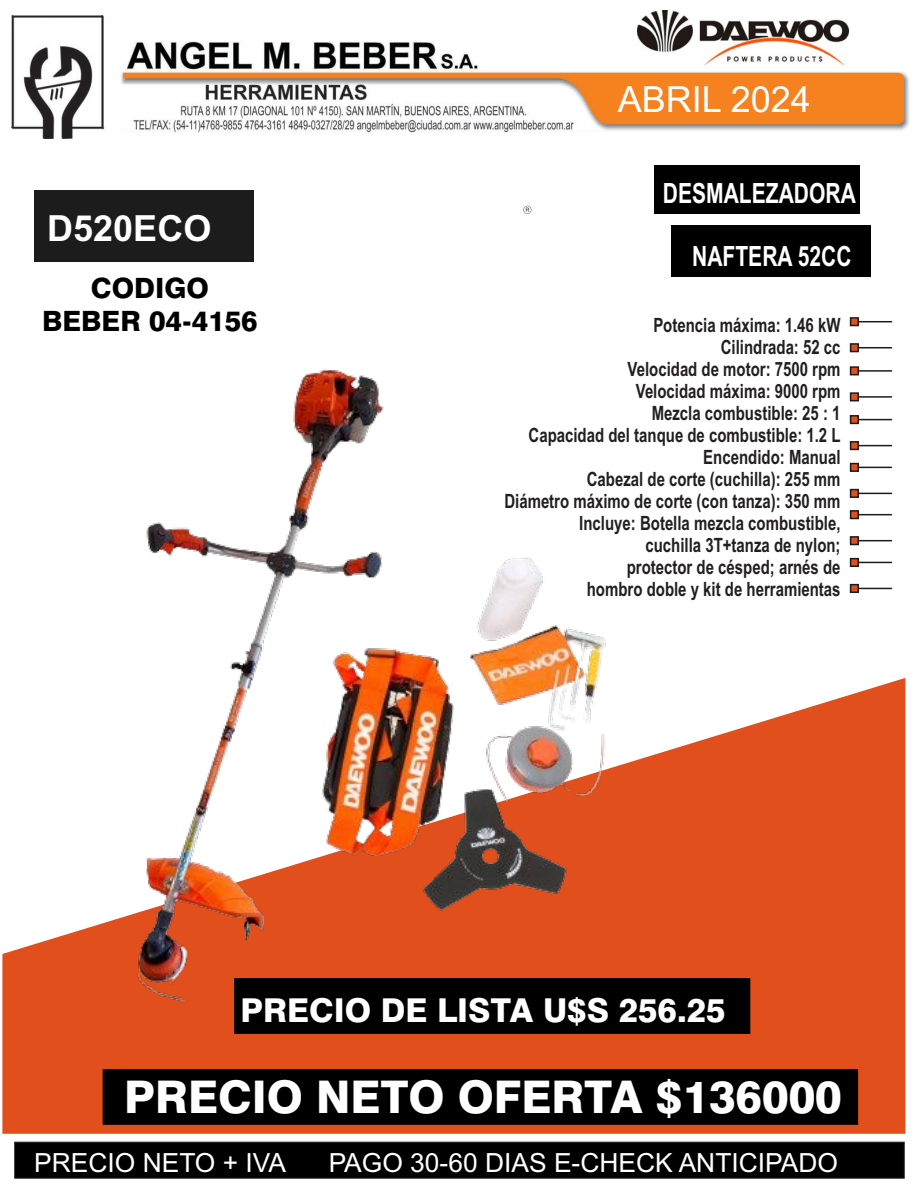
<style>
.page{position:relative;width:918px;height:1188px;background:#fff}
.page>*{position:absolute;margin:0;border:0;box-sizing:border-box;transform-origin:0 0}
.t1{font:800 45px "Swiss 721 BT";color:#fff}
.t2{font:36px "Arial";color:#fff}
.t3{font:700 36px "Arial";color:#fff}
.t4{font:800 32.85px "Swiss 721 BT";color:#fff}
.t5{font:700 27.9px "Arial";color:#fff;scale:.76 1}
.t6{font:800 27.9px/33.6px "Swiss 721 BT";color:#000;text-align:center}
.t7{font:26.4px "Arial";color:#fff}
.t8{font:700 19.65px/22px "Arial";color:#231f20;text-align:right;scale:.76 1}
</style>
<div class="page">
<svg style="left:2px;top:678px;width:903px;height:456px;background:#e25d2e"></svg>
<svg style="left:523px;top:206px;width:8px;height:8px"></svg>
<hr style="left:858px;top:588px;width:34px;height:1px;background:#1c1c1c">
<div style="left:850px;top:584px;width:9px;height:9px;background:#e04f1c;border:2px solid #1c1c1c"></div>
<hr style="left:858px;top:562px;width:34px;height:1px;background:#1c1c1c">
<div style="left:850px;top:558px;width:9px;height:9px;background:#e04f1c;border:2px solid #1c1c1c"></div>
<hr style="left:858px;top:540px;width:34px;height:1px;background:#1c1c1c">
<div style="left:850px;top:536px;width:9px;height:9px;background:#e04f1c;border:2px solid #1c1c1c"></div>
<hr style="left:858px;top:514px;width:34px;height:1px;background:#1c1c1c">
<div style="left:850px;top:510px;width:9px;height:9px;background:#e04f1c;border:2px solid #1c1c1c"></div>
<hr style="left:858px;top:493px;width:34px;height:1px;background:#1c1c1c">
<div style="left:850px;top:489px;width:9px;height:9px;background:#e04f1c;border:2px solid #1c1c1c"></div>
<hr style="left:858px;top:467px;width:34px;height:1px;background:#1c1c1c">
<div style="left:850px;top:463px;width:9px;height:9px;background:#e04f1c;border:2px solid #1c1c1c"></div>
<hr style="left:858px;top:445px;width:34px;height:1px;background:#1c1c1c">
<div style="left:850px;top:441px;width:9px;height:9px;background:#e04f1c;border:2px solid #1c1c1c"></div>
<hr style="left:858px;top:419px;width:34px;height:1px;background:#1c1c1c">
<div style="left:850px;top:415px;width:9px;height:9px;background:#e04f1c;border:2px solid #1c1c1c"></div>
<hr style="left:858px;top:396px;width:34px;height:2px;background:#1c1c1c">
<div style="left:850px;top:392px;width:9px;height:9px;background:#e04f1c;border:2px solid #1c1c1c"></div>
<hr style="left:858px;top:370px;width:34px;height:2px;background:#1c1c1c">
<div style="left:850px;top:366px;width:9px;height:9px;background:#e04f1c;border:2px solid #1c1c1c"></div>
<hr style="left:858px;top:347px;width:34px;height:1px;background:#1c1c1c">
<div style="left:850px;top:343px;width:9px;height:9px;background:#e04f1c;border:2px solid #1c1c1c"></div>
<hr style="left:858px;top:321px;width:34px;height:1px;background:#1c1c1c">
<div style="left:850px;top:317px;width:9px;height:9px;background:#e04f1c;border:2px solid #1c1c1c"></div>
<div style="left:672px;top:226px;width:199px;height:51px;background:#000"></div>
<div style="left:654px;top:166px;width:206px;height:48px;background:#000"></div>
<div style="left:34px;top:190px;width:220px;height:72px;background:#1c1c1c"></div>
<img style="left:11px;top:15px;width:898px;height:123px">
<svg style="left:14px;top:1141px;width:891px;height:38px;background:#080808"></svg>
<div style="left:102px;top:1069px;width:756px;height:56px;background:#000"></div>
<img style="left:637px;top:11px;width:211px;height:54px">
<img style="left:14px;top:369px;width:684px;height:658px">
<div style="left:234px;top:978px;width:517px;height:56px;background:#000"></div>
<h2 class="t2" style="left:618px;top:86px;width:194px">ABRIL 2024</h2>
<h2 class="t3" style="left:47px;top:215px;width:166px">D520ECO</h2>
<h3 class="t6" style="left:42px;top:274px;width:217px">CODIGO<br>BEBER 04-4156</h3>
<h3 class="t5" style="left:663px;top:183px;width:256px">DESMALEZADORA</h3>
<h3 class="t5" style="left:692px;top:245px;width:211px">NAFTERA 52CC</h3>
<p class="t8" style="left:504px;top:316px;width:444px">Potencia máxima: 1.46 kW<br>Cilindrada: 52 cc<br>Velocidad de motor: 7500 rpm<br>Velocidad máxima: 9000 rpm<br>Mezcla combustible: 25 : 1<br>Capacidad del tanque de combustible: 1.2 L<br>Encendido: Manual<br>Cabezal de corte (cuchilla): 255 mm<br>Diámetro máximo de corte (con tanza): 350 mm<br>Incluye: Botella mezcla combustible,<br>cuchilla 3T+tanza de nylon;<br>protector de césped; arnés de<br>hombro doble y kit de herramientas</p>
<h3 class="t4" style="left:240px;top:997px;width:487px">PRECIO DE LISTA U$S 256.25</h3>
<h1 class="t1" style="left:124px;top:1078px;width:719px">PRECIO NETO OFERTA $136000</h1>
<h3 class="t7" style="left:34px;top:1152px;width:253px">PRECIO NETO + IVA</h3>
<h3 class="t7" style="left:329px;top:1152px;width:511px">PAGO 30-60 DIAS E-CHECK ANTICIPADO</h3>
</div>
